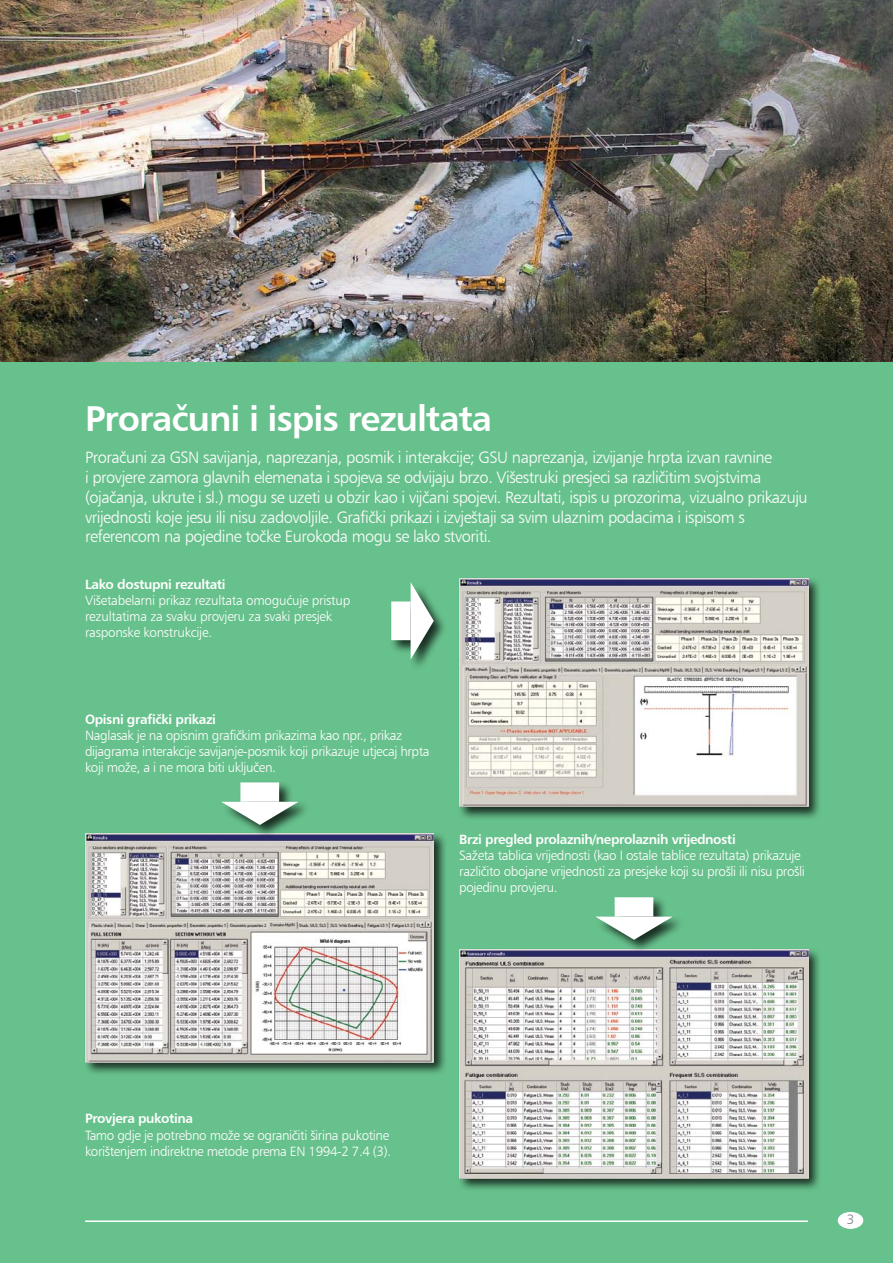
<style>
.page{position:relative;width:893px;height:1263px;background:#fff}
.page>*{position:absolute;margin:0;border:0;box-sizing:border-box;transform-origin:0 0}
.t1{font:36px "Humanist 777 BT Bold B";letter-spacing:-.03em;color:#fff}
.t2{font:16.5px/19.8px "Humanist 777 BT Light B";letter-spacing:-.03em;color:#fff}
.t3{font:13.5px/16.2px "Humanist 777 BT Light B";letter-spacing:-.03em;color:#fff}
.t4{font:13.5px "Humanist 777 BT Bold B";letter-spacing:-.03em;color:#fff}
.t5{font:13.5px "Humanist 777 BT Light B";color:#808285}
</style>
<div class="page">
<div style="left:0;top:361px;width:893px;height:902px;background:#67c18c"></div>
<div style="left:457px;top:576px;width:365px;height:245px;background:#000;opacity:.75"></div>
<img style="left:459px;top:578px;width:349px;height:229px">
<div style="left:83px;top:831px;width:365px;height:245px;background:#000;opacity:.75"></div>
<img style="left:85px;top:833px;width:349px;height:229px">
<div style="left:457px;top:947px;width:365px;height:245px;background:#000;opacity:.75"></div>
<img style="left:459px;top:949px;width:349px;height:229px">
<div style="left:389px;top:582px;width:58px;height:90px;background:#000;opacity:.75"></div>
<svg style="left:409px;top:577px;width:27px;height:88px"></svg>
<div style="left:391px;top:601px;width:20px;height:39px;background:#fff;border:3px solid #fff"></div>
<div style="left:221px;top:780px;width:90px;height:58px;background:#000;opacity:.75"></div>
<svg style="left:216px;top:800px;width:88px;height:27px"></svg>
<div style="left:240px;top:782px;width:39px;height:20px;background:#fff;border:3px solid #fff"></div>
<div style="left:838px;top:1213px;width:24px;height:15px;background:#fff;border-radius:50%"></div>
<div style="left:838px;top:1212px;width:25px;height:17px;border:2px solid #fff;border-radius:50%"></div>
<hr style="left:85px;top:1220px;width:723px;height:2px;background:#fff">
<div style="left:595px;top:895px;width:90px;height:58px;background:#000;opacity:.75"></div>
<svg style="left:590px;top:915px;width:88px;height:27px"></svg>
<div style="left:615px;top:897px;width:38px;height:20px;background:#fff;border:3px solid #fff"></div>
<img style="left:0;top:0;width:893px;height:361px">
<h1 class="t1" style="left:85px;top:396px;width:409px">Proračuni i ispis rezultata</h1>
<p class="t2" style="left:85px;top:447px;width:724px">Proračuni za GSN savijanja, naprezanja, posmik i interakcije; GSU naprezanja, izvijanje hrpta izvan ravnine<br>i provjere zamora glavnih elemenata i spojeva se odvijaju brzo. Višestruki presjeci sa različitim svojstvima (ojačanja, ukrute i sl.) mogu se uzeti u obzir kao i vijčani spojevi. Rezultati, ispis u prozorima, vizualno prikazuju vrijednosti koje jesu ili nisu zadovoljile. Grafički prikazi i izvještaji sa svim ulaznim podacima i ispisom s referencom na pojedine točke Eurokoda mogu se lako stvoriti.</p>
<p class="t4" style="left:85px;top:575px;width:142px">Lako dostupni rezultati</p>
<p class="t3" style="left:85px;top:592px;width:267px">Višetabelarni prikaz rezultata omogućuje pristup rezultatima za svaku provjeru za svaki presjek rasponske konstrukcije.</p>
<p class="t4" style="left:85px;top:710px;width:132px">Opisni grafički prikazi</p>
<p class="t3" style="left:85px;top:727px;width:346px">Naglasak je na opisnim grafičkim prikazima kao npr., prikaz dijagrama interakcije savijanje-posmik koji prikazuje utjecaj hrpta koji može, a i ne mora biti uključen.</p>
<p class="t4" style="left:459px;top:830px;width:278px">Brzi pregled prolaznih/neprolaznih vrijednosti</p>
<p class="t3" style="left:459px;top:847px;width:347px">Sažeta tablica vrijednosti (kao I ostale tablice rezultata) prikazuje različito obojane vrijednosti za presjeke koji su prošli ili nisu prošli pojedinu provjeru.</p>
<p class="t4" style="left:85px;top:1110px;width:110px">Provjera pukotina</p>
<p class="t3" style="left:85px;top:1126px;width:308px">Tamo gdje je potrebno može se ograničiti širina pukotine korištenjem indirektne metode prema EN 1994-2 7.4 (3).</p>
<p class="t5" style="left:847px;top:1211px;width:9px">3</p>
</div>
